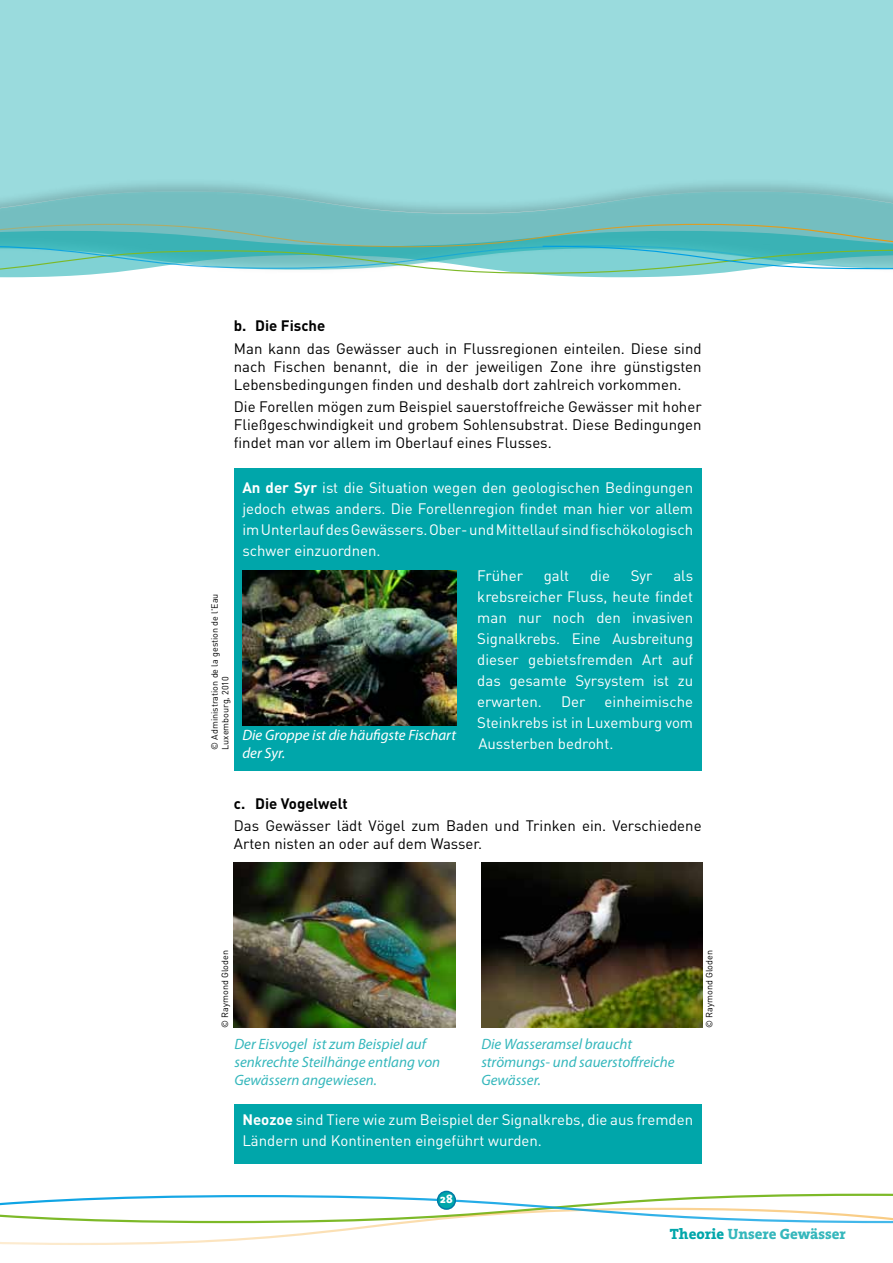
<style>
.page{position:relative;width:893px;height:1263px;background:#fff}
.page>*{position:absolute;margin:0;border:0;box-sizing:border-box;transform-origin:0 0}
.t1{font:15px/21px "DIN";color:#fff;text-align:justify}
.t2{font:15px/18px "DIN";color:#000;text-align:justify}
.t3{font:italic 15px/18px "Myriad Pro";color:#35b7bc}
.t4{font:italic 15px/18px "Myriad Pro";color:#fff}
.t5{font:700 15px "DIN";color:#000}
.t6{font:800 15px "The Serif";color:#35b7bc}
.t7{font:800 12px "The Serif";color:#fff}
.t8{font:9px/10.8px "DIN";color:#000}
.s1{font-weight:700}
.s2{color:#00a6aa}
</style>
<div class="page">
<div style="left:0;top:0;width:893px;height:178px;background:#9adbdd"></div>
<div style="left:0;top:178px;width:893px;height:96px;background:#000;opacity:.4"></div>
<svg style="left:0;top:191px;width:893px;height:32px;background:#7cc2c4"></svg>
<div style="left:234px;top:468px;width:468px;height:303px;background:#00a6aa"></div>
<div style="left:234px;top:1104px;width:468px;height:60px;background:#00a6aa"></div>
<img style="left:242px;top:570px;width:214px;height:155px">
<img style="left:234px;top:863px;width:221px;height:165px">
<img style="left:481px;top:863px;width:221px;height:165px">
<svg style="left:0;top:1192px;width:893px;height:53px"></svg>
<svg style="left:0;top:223px;width:893px;height:54px;background:#74c5c3"></svg>
<div style="left:438px;top:1191px;width:17px;height:18px;background:#00a6aa;border-radius:50%"></div>
<div style="left:437px;top:1191px;width:19px;height:19px;border:2px solid #007ba6;border-radius:50%"></div>
<p class="t5" style="left:234px;top:316px;width:93px">b. Die Fische</p>
<p class="t2" style="left:234px;top:339px;width:469px">Man kann das Gewässer auch in Flussregionen einteilen. Diese sind nach Fischen benannt, die in der jeweiligen Zone ihre günstigsten Lebensbedingungen finden und deshalb dort zahlreich vorkommen.</p>
<p class="t2" style="left:234px;top:397px;width:469px">Die Forellen mögen zum Beispiel sauerstoffreiche Gewässer mit hoher Fließgeschwindigkeit und grobem Sohlensubstrat. Diese Bedingungen findet man vor allem im Oberlauf eines Flusses.</p>
<p class="t8" style="left:209px;top:750px;width:158px;rotate:-90deg">© Administration de la gestion de l'Eau<br>Luxembourg, 2010</p>
<p class="t1" style="left:242px;top:477px;width:452px"><span class="s1">An der Syr</span> ist die Situation wegen den geologischen Bedingungen jedoch etwas anders. Die Forellenregion findet man hier vor allem im Unterlauf des Gewässers. Ober- und Mittellauf sind fischökologisch schwer einzuordnen.</p>
<p class="t1" style="left:477px;top:565px;width:47px">Früher</p>
<p class="t1" style="left:544px;top:565px;width:27px">galt</p>
<p class="t1" style="left:590px;top:565px;width:21px">die</p>
<p class="t1" style="left:631px;top:565px;width:23px">Syr</p>
<p class="t1" style="left:477px;top:565px;width:217px;text-indent:196px">als krebsreicher Fluss, heute findet man nur noch den invasiven Signalkrebs. Eine Ausbreitung dieser gebietsfremden Art auf das gesamte Syrsystem ist zu erwarten.</p>
<p class="t1" style="left:477px;top:691px;width:217px;text-indent:127px">einheimische Steinkrebs ist in Luxemburg vom Aussterben bedroht.</p>
<p class="t1" style="left:561px;top:691px;width:26px">Der</p>
<p class="t4" style="left:242px;top:726px;width:215px">Die Groppe ist die häufigste Fischart der Syr.</p>
<p class="t5" style="left:234px;top:793px;width:115px">c. Die Vogelwelt</p>
<p class="t2" style="left:234px;top:816px;width:469px">Das Gewässer lädt Vögel zum Baden und Trinken ein. Verschiedene<br>Arten nisten an oder auf dem Wasser.</p>
<p class="t8" style="left:219px;top:1028px;width:79px;rotate:-90deg">© Raymond Gloden</p>
<p class="t3" style="left:234px;top:1035px;width:207px">Der Eisvogel ist zum Beispiel auf senkrechte Steilhänge entlang von<br>Gewässern angewiesen.</p>
<p class="t3" style="left:481px;top:1035px;width:195px">Die Wasseramsel braucht strömungs- und sauerstoffreiche<br>Gewässer.</p>
<p class="t1" style="left:242px;top:1109px;width:452px"><span class="s1">Neozoe</span> sind Tiere wie zum Beispiel der Signalkrebs, die aus fremden<br>Ländern und Kontinenten eingeführt wurden.</p>
<p class="t8" style="left:703px;top:1028px;width:79px;rotate:-90deg">© Raymond Gloden</p>
<p class="t7" style="left:440px;top:1188px;width:14px">28</p>
<p class="t6" style="left:670px;top:1221px;width:177px"><span class="s2">Theorie</span> Unsere Gewässer</p>
</div>
